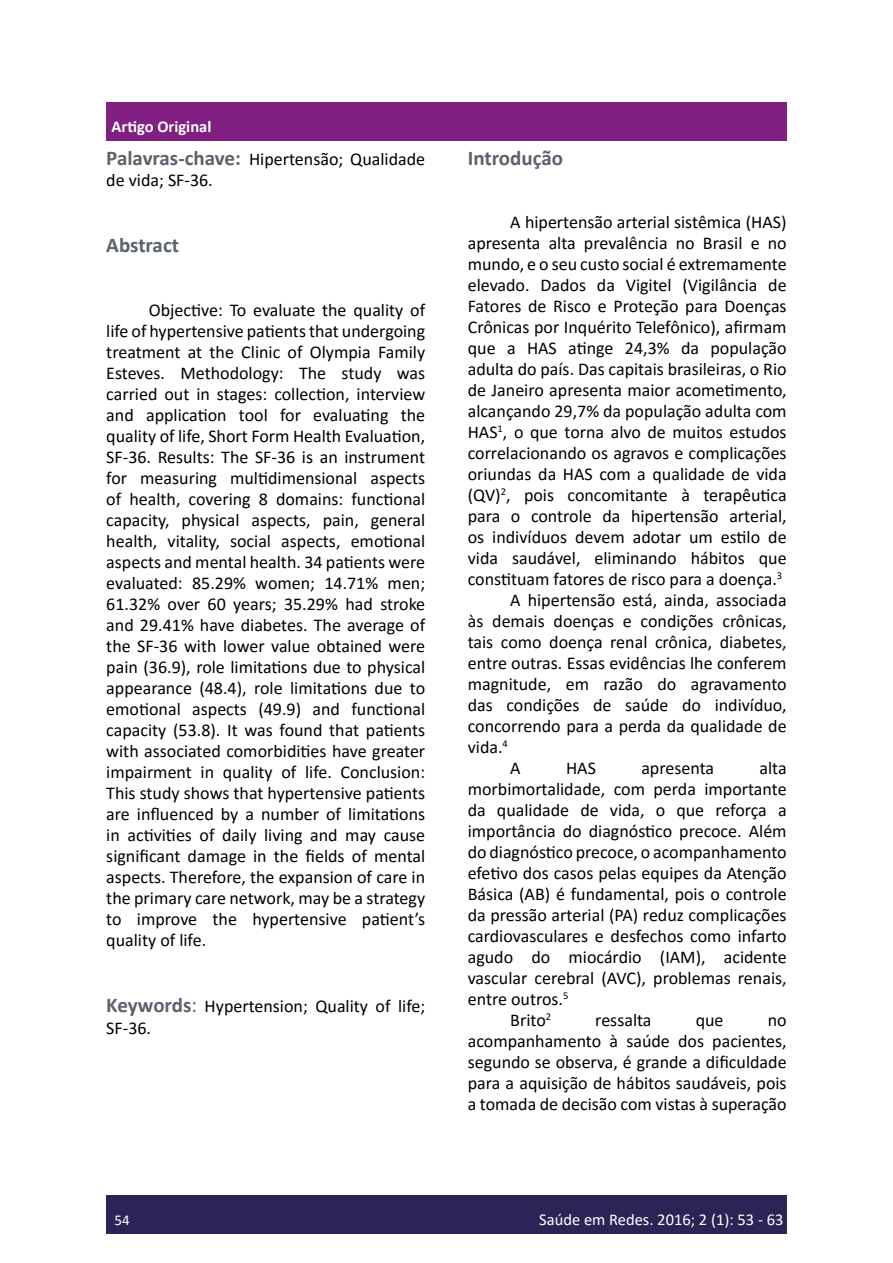
<style>
.page{position:relative;width:893px;height:1263px;background:#fff}
.page>*{position:absolute;margin:0;border:0;box-sizing:border-box;transform-origin:0 0}
.t1{font:700 21px "Calibri";color:#5b626c}
.t2{font:18px/21px "Calibri";color:#000}
.t3{font:16.5px "Calibri";color:#fff}
.t4{font:700 16.5px "Calibri";color:#fff}
.t5{font:15px "Calibri";color:#fff}
.s1{font-weight:700;font-size:21px;color:#5b626c}
.s2{font-size:21px;color:#5b626c}
</style>
<div class="page">
<div style="left:106px;top:1195px;width:681px;height:38px;background:#2e2356"></div>
<div style="left:106px;top:102px;width:681px;height:38px;background:#811f82"></div>
<p class="t4" style="left:112px;top:114px;width:101px">Artigo Original</p>
<p class="t2" style="left:106px;top:148px;width:320px"><span class="s1">Palavras-chave:</span> Hipertensão; Qualidade de vida; SF-36.</p>
<p class="t1" style="left:106px;top:230px;width:74px">Abstract</p>
<p class="t2" style="left:106px;top:299px;width:320px;text-align:justify;text-indent:43px">Objective: To evaluate the quality of life of hypertensive patients that undergoing treatment at the Clinic of Olympia Family Esteves. Methodology: The study was carried out in stages: collection, interview and application tool for evaluating the quality of life, Short Form Health Evaluation, SF-36. Results: The SF-36 is an instrument for measuring multidimensional aspects of health, covering 8 domains: functional capacity, physical aspects, pain, general health, vitality, social aspects, emotional aspects and mental health. 34 patients were evaluated: 85.29% women; 14.71% men; 61.32% over 60 years; 35.29% had stroke and 29.41% have diabetes. The average of the SF-36 with lower value obtained were pain (36.9), role limitations due to physical appearance (48.4), role limitations due to emotional aspects (49.9) and functional capacity (53.8). It was found that patients with associated comorbidities have greater impairment in quality of life. Conclusion:<br>This study shows that hypertensive patients are influenced by a number of limitations in activities of daily living and may cause significant damage in the fields of mental aspects. Therefore, the expansion of care in the primary care network, may be a strategy to improve the hypertensive patient’s quality of life.</p>
<p class="t2" style="left:106px;top:995px;width:320px;line-height:21.6px"><span class="s1">Keywords</span><span class="s2">:</span> Hypertension; Quality of life;<br>SF-36.</p>
<p class="t1" style="left:468px;top:143px;width:97px">Introdução</p>
<p class="t2" style="left:510px;top:211px;width:278px">A hipertensão arterial sistêmica (HAS)</p>
<p class="t2" style="left:468px;top:232px;width:320px">apresenta alta prevalência no Brasil e no</p>
<p class="t2" style="left:468px;top:253px;width:320px">mundo, e o seu custo social é extremamente</p>
<p class="t2" style="left:468px;top:274px;width:320px">elevado. Dados da Vigitel (Vigilância de</p>
<p class="t2" style="left:468px;top:295px;width:320px">Fatores de Risco e Proteção para Doenças</p>
<p class="t2" style="left:468px;top:316px;width:320px">Crônicas por Inquérito Telefônico), afirmam</p>
<p class="t2" style="left:468px;top:337px;width:320px">que a HAS atinge 24,3% da população</p>
<p class="t2" style="left:468px;top:358px;width:320px">adulta do país. Das capitais brasileiras, o Rio</p>
<p class="t2" style="left:468px;top:379px;width:320px">de Janeiro apresenta maior acometimento,</p>
<p class="t2" style="left:468px;top:400px;width:320px">alcançando 29,7% da população adulta com</p>
<p class="t2" style="left:468px;top:421px;width:320px">HAS<sup>1</sup>, o que torna alvo de muitos estudos</p>
<p class="t2" style="left:468px;top:442px;width:320px">correlacionando os agravos e complicações</p>
<p class="t2" style="left:468px;top:463px;width:320px">oriundas da HAS com a qualidade de vida</p>
<p class="t2" style="left:468px;top:484px;width:320px">(QV)<sup>2</sup>, pois concomitante à terapêutica</p>
<p class="t2" style="left:468px;top:505px;width:320px">para o controle da hipertensão arterial,</p>
<p class="t2" style="left:468px;top:526px;width:320px">os indivíduos devem adotar um estilo de</p>
<p class="t2" style="left:468px;top:547px;width:320px">vida saudável, eliminando hábitos que</p>
<p class="t2" style="left:468px;top:568px;width:316px">constituam fatores de risco para a doença.<sup>3</sup></p>
<p class="t2" style="left:510px;top:589px;width:278px">A hipertensão está, ainda, associada</p>
<p class="t2" style="left:468px;top:610px;width:320px">às demais doenças e condições crônicas,</p>
<p class="t2" style="left:468px;top:631px;width:320px">tais como doença renal crônica, diabetes,</p>
<p class="t2" style="left:468px;top:652px;width:320px">entre outras. Essas evidências lhe conferem</p>
<p class="t2" style="left:468px;top:673px;width:320px">magnitude, em razão do agravamento</p>
<p class="t2" style="left:468px;top:694px;width:320px">das condições de saúde do indivíduo,</p>
<p class="t2" style="left:468px;top:715px;width:320px">concorrendo para a perda da qualidade de</p>
<p class="t2" style="left:468px;top:736px;width:42px">vida.<sup>4</sup></p>
<p class="t2" style="left:510px;top:757px;width:12px">A</p>
<p class="t2" style="left:566px;top:757px;width:31px">HAS</p>
<p class="t2" style="left:641px;top:757px;width:74px">apresenta</p>
<p class="t2" style="left:759px;top:757px;width:29px">alta</p>
<p class="t2" style="left:468px;top:778px;width:320px">morbimortalidade, com perda importante</p>
<p class="t2" style="left:468px;top:799px;width:320px">da qualidade de vida, o que reforça a</p>
<p class="t2" style="left:468px;top:820px;width:320px">importância do diagnóstico precoce. Além</p>
<p class="t2" style="left:468px;top:841px;width:320px">do diagnóstico precoce, o acompanhamento</p>
<p class="t2" style="left:468px;top:862px;width:320px">efetivo dos casos pelas equipes da Atenção</p>
<p class="t2" style="left:468px;top:883px;width:320px">Básica (AB) é fundamental, pois o controle</p>
<p class="t2" style="left:468px;top:904px;width:320px">da pressão arterial (PA) reduz complicações</p>
<p class="t2" style="left:468px;top:925px;width:320px">cardiovasculares e desfechos como infarto</p>
<p class="t2" style="left:468px;top:946px;width:320px">agudo do miocárdio (IAM), acidente</p>
<p class="t2" style="left:468px;top:967px;width:320px">vascular cerebral (AVC), problemas renais,</p>
<p class="t2" style="left:468px;top:988px;width:102px">entre outros.<sup>5</sup></p>
<p class="t2" style="left:510px;top:1009px;width:42px">Brito<sup>2</sup></p>
<p class="t2" style="left:595px;top:1009px;width:58px">ressalta</p>
<p class="t2" style="left:696px;top:1009px;width:29px">que</p>
<p class="t2" style="left:468px;top:1009px;width:320px;text-align:justify;text-indent:300px">no acompanhamento à saúde dos pacientes, segundo se observa, é grande a dificuldade para a aquisição de hábitos saudáveis, pois a tomada de decisão com vistas à superação</p>
<p class="t5" style="left:115px;top:1209px;width:17px">54</p>
<p class="t3" style="left:539px;top:1208px;width:246px">Saúde em Redes. 2016; 2 (1): 53 - 63</p>
</div>
